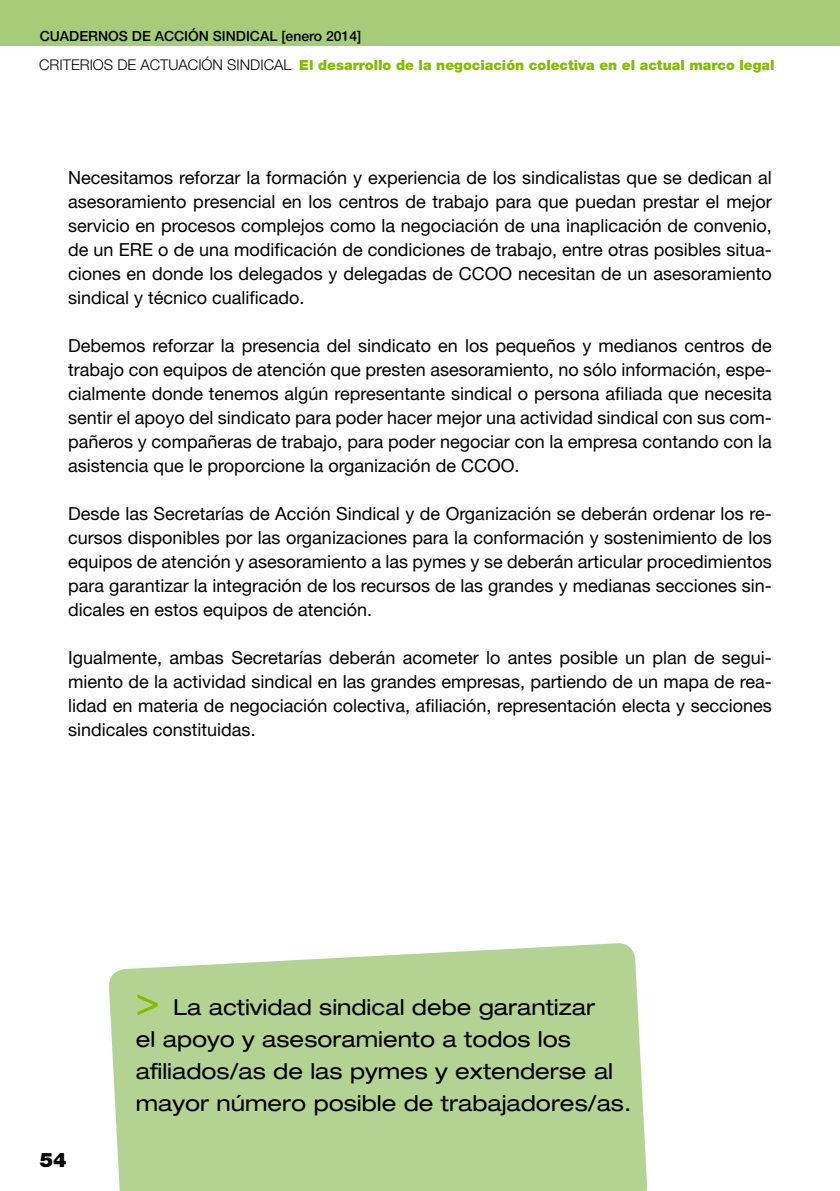
<style>
.page{position:relative;width:840px;height:1191px;background:#fff}
.page>*{position:absolute;margin:0;border:0;box-sizing:border-box;transform-origin:0 0}
.DESTACADO_OK{font:expanded 22px/32px "Helvetica Neue";color:#000}
.t1{font:900 20px "Helvetica Neue";color:#000}
.t2{font:18px/24px "Helvetica Neue";color:#000;text-align:justify}
.t3{font:900 14px "Helvetica Neue";color:#82bc00}
.t4{font:500 14px "Helvetica Neue";color:#000}
.s1{font-weight:300;font-size:14.8px;color:#000}
.s2{font-size:40px;color:#82bc00}
</style>
<div class="page">
<div style="left:0;top:0;width:839px;height:45px;background:#a6cc7a"></div>
<svg style="left:109px;top:943px;width:538px;height:248px;background:#b9d69a"></svg>
<p class="t4" style="left:40px;top:28px;width:323px">CUADERNOS DE ACCIÓN SINDICAL [enero 2014]</p>
<p class="t3" style="left:39px;top:57px;width:736px"><span class="s1">CRITERIOS DE ACTUACIÓN SINDICAL</span> El desarrollo de la negociación colectiva en el actual marco legal</p>
<p class="t2" style="left:68px;top:166px;width:704px">Necesitamos reforzar la formación y experiencia de los sindicalistas que se dedican al asesoramiento presencial en los centros de trabajo para que puedan prestar el mejor servicio en procesos complejos como la negociación de una inaplicación de convenio, de un ERE o de una modificación de condiciones de trabajo, entre otras posibles situa&shy;ciones en donde los delegados y delegadas de CCOO necesitan de un asesoramiento sindical y técnico cualificado.</p>
<p class="t2" style="left:68px;top:334px;width:705px">Debemos reforzar la presencia del sindicato en los pequeños y medianos centros de trabajo con equipos de atención que presten asesoramiento, no sólo información, espe&shy;cialmente donde tenemos algún representante sindical o persona afiliada que necesita sentir el apoyo del sindicato para poder hacer mejor una actividad sindical con sus com&shy;pañeros y compañeras de trabajo, para poder negociar con la empresa contando con la asistencia que le proporcione la organización de CCOO.</p>
<p class="t2" style="left:68px;top:502px;width:704px">Desde las Secretarías de Acción Sindical y de Organización se deberán ordenar los re&shy;cursos disponibles por las organizaciones para la conformación y sostenimiento de los equipos de atención y asesoramiento a las pymes y se deberán articular procedimientos para garantizar la integración de los recursos de las grandes y medianas secciones sin&shy;dicales en estos equipos de atención.</p>
<p class="t2" style="left:68px;top:645px;width:705px">Igualmente, ambas Secretarías deberán acometer lo antes posible un plan de segui&shy;miento de la actividad sindical en las grandes empresas, partiendo de un mapa de rea&shy;lidad en materia de negociación colectiva, afiliación, representación electa y secciones sindicales constituidas.</p>
<p class="t1" style="left:40px;top:1147px;width:28px">54</p>
<p class="DESTACADO_OK" style="left:136px;top:991px;width:496px"><span class="s2">&gt;</span> La actividad sindical debe garantizar<br>el apoyo y asesoramiento a todos los afiliados/as de las pymes y extenderse al mayor número posible de trabajadores/as.</p>
</div>
